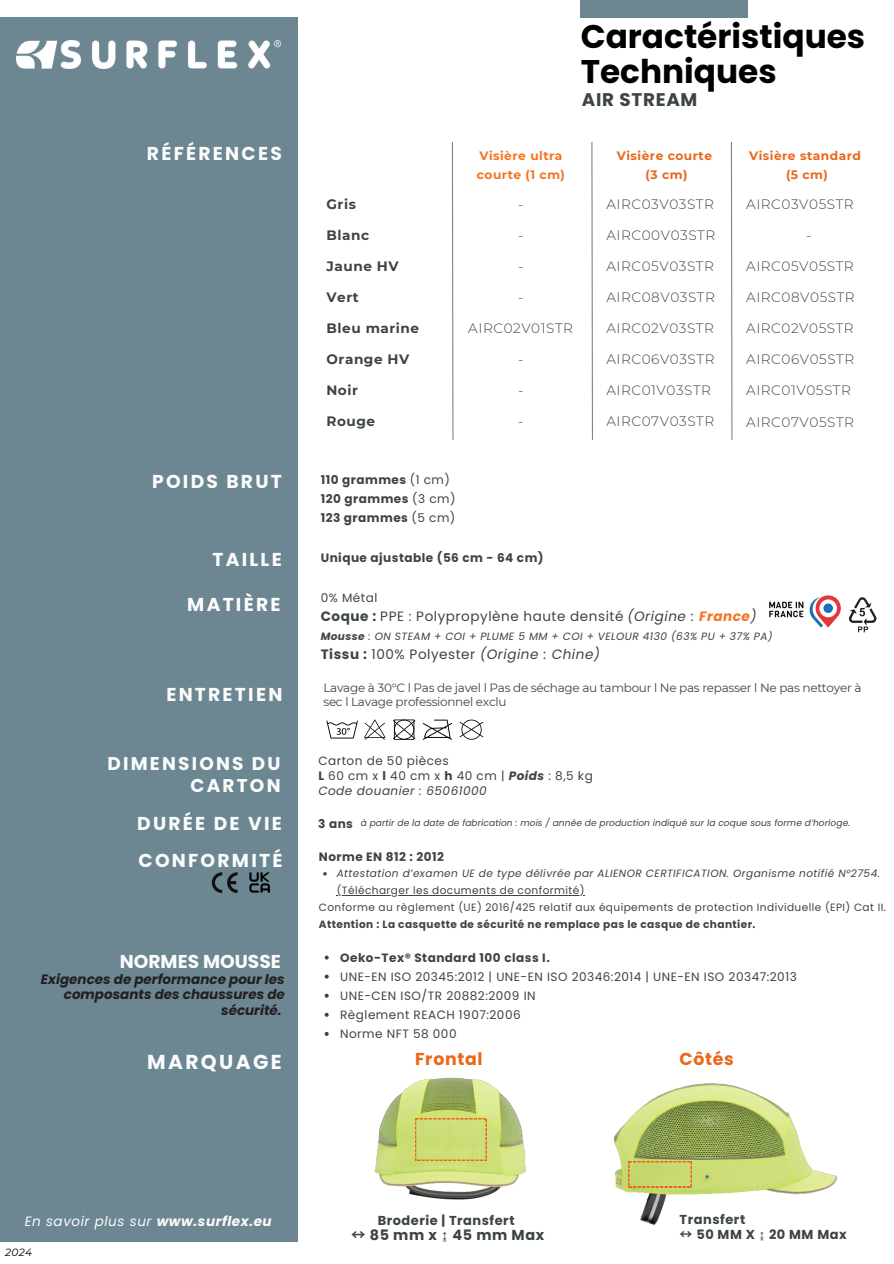
<style>
.page{position:relative;width:894px;height:1264px;background:#fff}
.page>*{position:absolute;margin:0;border:0;box-sizing:border-box;transform-origin:0 0}
.t1{font:700 32.7px/35px "Poppins";color:#000}
.t2{font:700 20.1px "Poppins";letter-spacing:.12em;color:#fbfcfc}
.t3{font:700 18.6px "Poppins";letter-spacing:.12em;color:#fbfcfc}
.t4{font:700 18.6px "Poppins";color:#fbfcfc}
.t5{font:700 18.45px/21.3px "Poppins";letter-spacing:.12em;color:#fbfcfc;text-align:right}
.t6{font:700 18.3px "Poppins";letter-spacing:.04em;color:#3d4447}
.t7{font:700 17.25px "Poppins";letter-spacing:.04em;color:#eb6619}
.t8{font:700 14.4px "Poppins";letter-spacing:.04em;color:#3d4447}
.t9{font:300 13.65px "Montserrat";letter-spacing:.04em;color:#3d4447}
.t10{font:700 13.65px "Montserrat";letter-spacing:.04em;color:#3d4447}
.t11{font:italic 700 13.5px/15.8px "Poppins";color:#231f20;text-align:right}
.t12{font:13.5px "Poppins";letter-spacing:.04em;color:#3d4447}
.t13{font:italic 13.5px "Poppins";letter-spacing:.04em;color:#3d4447}
.t14{font:italic 13.5px "Poppins";letter-spacing:.04em;color:#fcfcfc}
.t15{font:700 12.9px/15px "Poppins";letter-spacing:.04em;color:#3d4447}
.t16{font:700 12.15px "Montserrat";letter-spacing:.04em;color:#eb6619}
.t17{font:700 12.15px "Montserrat";letter-spacing:.04em;color:#f67322}
.t18{font:12px "Poppins";letter-spacing:.04em;color:#3d4447}
.t19{font:700 12px "Poppins";letter-spacing:.04em;color:#3d4447}
.t20{font:12px/14px "Montserrat";letter-spacing:-.025em;color:#3d4447}
.t21{font:italic 12px "Poppins";letter-spacing:.04em;color:#3d4447}
.t22{font:italic 10.5px "Poppins";letter-spacing:.04em;color:#3d4447}
.t23{font:10.5px/16.6px "Poppins";letter-spacing:.04em;color:#3d4447}
.t24{font:700 10.5px "Poppins";letter-spacing:.04em;color:#3d4447}
.t25{font:italic 10.5px "Montserrat";color:#000}
.t26{font:italic 9px "Poppins";letter-spacing:.01em;color:#3d4447}
.s1{font-weight:400}
.s2{font-weight:700}
.s3{font-style:italic}
.s4{font-weight:700;font-style:italic;color:#f67322}
.s5{font-weight:700;font-style:normal}
.s6{font-style:normal}
.s7{font-weight:700;font-style:italic}
.s8{font-family:"Noto Sans CJ Ksc"}
.s9{font-family:"Liberation Serif"}
</style>
<div class="page">
<div style="left:0;top:17px;width:297px;height:1224px;background:#6c8692"></div>
<div style="left:580px;top:0;width:167px;height:17px;background:#6c8692"></div>
<svg style="left:212px;top:872px;width:25px;height:20px"></svg>
<img style="left:249px;top:872px;width:21px;height:20px">
<img style="left:374px;top:1077px;width:152px;height:123px">
<img style="left:613px;top:1083px;width:224px;height:142px">
<svg style="left:628px;top:1161px;width:63px;height:26px;background:#c9cd67"></svg>
<svg style="left:415px;top:1118px;width:71px;height:42px;background:#ced771"></svg>
<img style="left:769px;top:595px;width:72px;height:33px">
<svg style="left:849px;top:597px;width:27px;height:35px"></svg>
<svg style="left:451px;top:142px;width:3px;height:298px"></svg>
<svg style="left:591px;top:142px;width:2px;height:298px"></svg>
<svg style="left:730px;top:142px;width:2px;height:298px"></svg>
<img style="left:17px;top:40px;width:263px;height:29px">
<svg style="left:364px;top:719px;width:21px;height:20px"></svg>
<svg style="left:393px;top:719px;width:22px;height:20px"></svg>
<svg style="left:422px;top:719px;width:30px;height:21px"></svg>
<svg style="left:459px;top:719px;width:24px;height:20px"></svg>
<svg style="left:326px;top:720px;width:32px;height:18px"></svg>
<hr style="left:336px;top:895px;width:249px;height:1px;background:#3d4447">
<svg style="left:324px;top:955px;width:4px;height:4px"></svg>
<svg style="left:324px;top:974px;width:4px;height:4px"></svg>
<svg style="left:324px;top:993px;width:4px;height:4px"></svg>
<svg style="left:324px;top:1012px;width:4px;height:4px"></svg>
<svg style="left:324px;top:1031px;width:4px;height:4px"></svg>
<p class="t1" style="left:580px;top:20px;width:286px">Caractéristiques<br>Techniques</p>
<p class="t6" style="left:581px;top:87px;width:117px">AIR STREAM</p>
<h4 class="t3" style="left:147px;top:140px;width:136px">RÉFÉRENCES</h4>
<p class="t17" style="left:479px;top:148px;width:84px">Visière ultra</p>
<h4 class="t17" style="left:476px;top:167px;width:90px">courte (1 cm)</h4>
<p class="t16" style="left:616px;top:148px;width:97px">Visière courte</p>
<p class="t16" style="left:645px;top:167px;width:43px">(3 cm)</p>
<p class="t16" style="left:749px;top:148px;width:113px">Visière standard</p>
<p class="t16" style="left:785px;top:167px;width:43px">(5 cm)</p>
<h4 class="t10" style="left:326px;top:196px;width:31px">Gris</h4>
<p class="t9" style="left:518px;top:196px;width:7px">-</p>
<p class="t9" style="left:746px;top:196px;width:109px">AIRC03V05STR</p>
<p class="t9" style="left:606px;top:196px;width:109px">AIRC03V03STR</p>
<h4 class="t10" style="left:326px;top:227px;width:44px">Blanc</h4>
<h4 class="t10" style="left:326px;top:258px;width:73px">Jaune HV</h4>
<h2 class="t9" style="left:606px;top:227px;width:110px">AIRC00V03STR</h2>
<p class="t9" style="left:606px;top:258px;width:109px">AIRC05V03STR</p>
<h5 class="t9" style="left:518px;top:227px;width:7px">-</h5>
<h5 class="t9" style="left:806px;top:227px;width:7px">-</h5>
<h5 class="t9" style="left:746px;top:258px;width:109px">AIRC05V05STR</h5>
<h2 class="t9" style="left:518px;top:258px;width:7px">-</h2>
<h4 class="t10" style="left:326px;top:289px;width:34px">Vert</h4>
<h4 class="t9" style="left:746px;top:289px;width:110px">AIRC08V05STR</h4>
<h4 class="t10" style="left:326px;top:320px;width:94px">Bleu marine</h4>
<h1 class="t9" style="left:606px;top:289px;width:110px">AIRC08V03STR</h1>
<p class="t9" style="left:518px;top:289px;width:7px">-</p>
<h5 class="t9" style="left:468px;top:320px;width:106px">AIRC02V01STR</h5>
<h5 class="t9" style="left:746px;top:320px;width:109px">AIRC02V05STR</h5>
<p class="t9" style="left:746px;top:351px;width:110px">AIRC06V05STR</p>
<p class="t9" style="left:746px;top:382px;width:106px">AIRC01V05STR</p>
<p class="t9" style="left:746px;top:414px;width:109px">AIRC07V05STR</p>
<p class="t9" style="left:606px;top:320px;width:109px">AIRC02V03STR</p>
<h5 class="t9" style="left:606px;top:351px;width:110px">AIRC06V03STR</h5>
<h2 class="t9" style="left:606px;top:382px;width:106px">AIRC01V03STR</h2>
<h6 class="t9" style="left:606px;top:413px;width:109px">AIRC07V03STR</h6>
<h4 class="t10" style="left:326px;top:351px;width:84px">Orange HV</h4>
<h5 class="t9" style="left:518px;top:351px;width:7px">-</h5>
<h5 class="t9" style="left:518px;top:382px;width:7px">-</h5>
<h5 class="t9" style="left:518px;top:413px;width:7px">-</h5>
<h4 class="t10" style="left:326px;top:382px;width:33px">Noir</h4>
<p class="t10" style="left:326px;top:413px;width:50px">Rouge</p>
<p class="t3" style="left:152px;top:468px;width:131px">POIDS BRUT</p>
<p class="t19" style="left:320px;top:471px;width:131px">110 grammes <span class="s1">(1 cm)</span></p>
<p class="t19" style="left:320px;top:490px;width:136px">120 grammes <span class="s1">(3 cm)</span></p>
<p class="t19" style="left:320px;top:509px;width:136px">123 grammes <span class="s1">(5 cm)</span></p>
<h4 class="t3" style="left:212px;top:546px;width:71px">TAILLE</h4>
<p class="t3" style="left:187px;top:591px;width:95px">MATIÈRE</p>
<p class="t19" style="left:320px;top:549px;width:224px">Unique ajustable (56 cm - 64 cm)</p>
<h2 class="t18" style="left:320px;top:589px;width:58px">0% Métal</h2>
<h2 class="t12" style="left:320px;top:607px;width:437px"><span class="s2">Coque :</span> PPE : Polypropylène haute densité <span class="s3">(Origine :</span> <span class="s4">France</span><span class="s3">)</span></h2>
<h2 class="t22" style="left:320px;top:628px;width:453px"><span class="s2">Mousse</span> : ON STEAM + COI + PLUME 5 MM + COI + VELOUR 4130 (63% PU + 37% PA)</h2>
<h2 class="t13" style="left:320px;top:645px;width:281px"><span class="s5">Tissu :</span> <span class="s6">100% Polyester</span> (Origine : Chine)</h2>
<p class="t3" style="left:166px;top:681px;width:117px">ENTRETIEN</p>
<p class="t20" style="left:323px;top:680px;width:539px">Lavage à 30°C l Pas de javel l Pas de séchage au tambour l Ne pas repasser l Ne pas nettoyer à sec l Lavage professionnel exclu</p>
<p class="t5" style="left:107px;top:753px;width:174px">DIMENSIONS DU<br>CARTON</p>
<p class="t18" style="left:318px;top:752px;width:132px">Carton de 50 pièces</p>
<p class="t18" style="left:318px;top:767px;width:276px"><span class="s2">L</span>60cmx<span class="s2">l</span>40cmx<span class="s2">h</span>40cm|<span class="s7">Poids</span>:8,5kg</p>
<p class="t21" style="left:318px;top:782px;width:170px">Code douanier : 65061000</p>
<p class="t3" style="left:137px;top:810px;width:146px">DURÉE DE VIE</p>
<p class="t19" style="left:318px;top:815px;width:36px">3 ans</p>
<p class="t26" style="left:360px;top:817px;width:491px">à partir de la date de fabrication : mois / année de production indiqué sur la coque sous forme d’horloge.</p>
<p class="t3" style="left:138px;top:847px;width:145px">CONFORMITÉ</p>
<p class="t4" style="left:120px;top:948px;width:162px">NORMES MOUSSE</p>
<p class="t11" style="left:41px;top:970px;width:245px">Exigences de performance pour les composants des chaussures de sécurité.</p>
<p class="t19" style="left:319px;top:848px;width:127px">Norme EN 812 : 2012</p>
<p class="t22" style="left:336px;top:866px;width:544px">Attestation d’examen UE de type délivrée par ALIENOR CERTIFICATION. Organisme notifié N°2754.</p>
<p class="t23" style="left:319px;top:882px;width:568px;text-indent:18px">(Télécharger les documents de conformité)<br>Conforme au règlement (UE) 2016/425 relatif aux équipements de protection Individuelle (EPI) Cat II.</p>
<p class="t24" style="left:319px;top:916px;width:438px">Attention : La casquette de sécurité ne remplace pas le casque de chantier.</p>
<p class="t19" style="left:340px;top:949px;width:211px">Oeko-Tex® Standard 100 class I.</p>
<p class="t18" style="left:340px;top:968px;width:458px">UNE-EN ISO 20345:2012 | UNE-EN ISO 20346:2014 | UNE-EN ISO 20347:2013</p>
<p class="t18" style="left:340px;top:987px;width:197px">UNE-CEN ISO/TR 20882:2009 IN</p>
<p class="t18" style="left:340px;top:1006px;width:182px">Règlement REACH 1907:2006</p>
<p class="t18" style="left:340px;top:1025px;width:118px">Norme NFT 58 000</p>
<p class="t2" style="left:147px;top:1047px;width:136px">MARQUAGE</p>
<h4 class="t7" style="left:415px;top:1046px;width:69px">Frontal</h4>
<h4 class="t7" style="left:679px;top:1046px;width:56px">Côtés</h4>
<h4 class="t14" style="left:25px;top:1211px;width:248px">En savoir plus sur <span class="s2">www.surflex.eu</span></h4>
<p class="t25" style="left:5px;top:1245px;width:29px">2024</p>
<h4 class="t15" style="left:377px;top:1212px;width:138px">Broderie | Transfert</h4>
<h4 class="t8" style="left:351px;top:1224px;width:194px"><span class="s8">↔</span>85mmx<span class="s9">↨</span>45mmMax</h4>
<h4 class="t15" style="left:679px;top:1212px;width:168px">Transfert <span class="s8">↔</span>50MMX<span class="s9">↨</span>20MMMax</h4>
</div>
